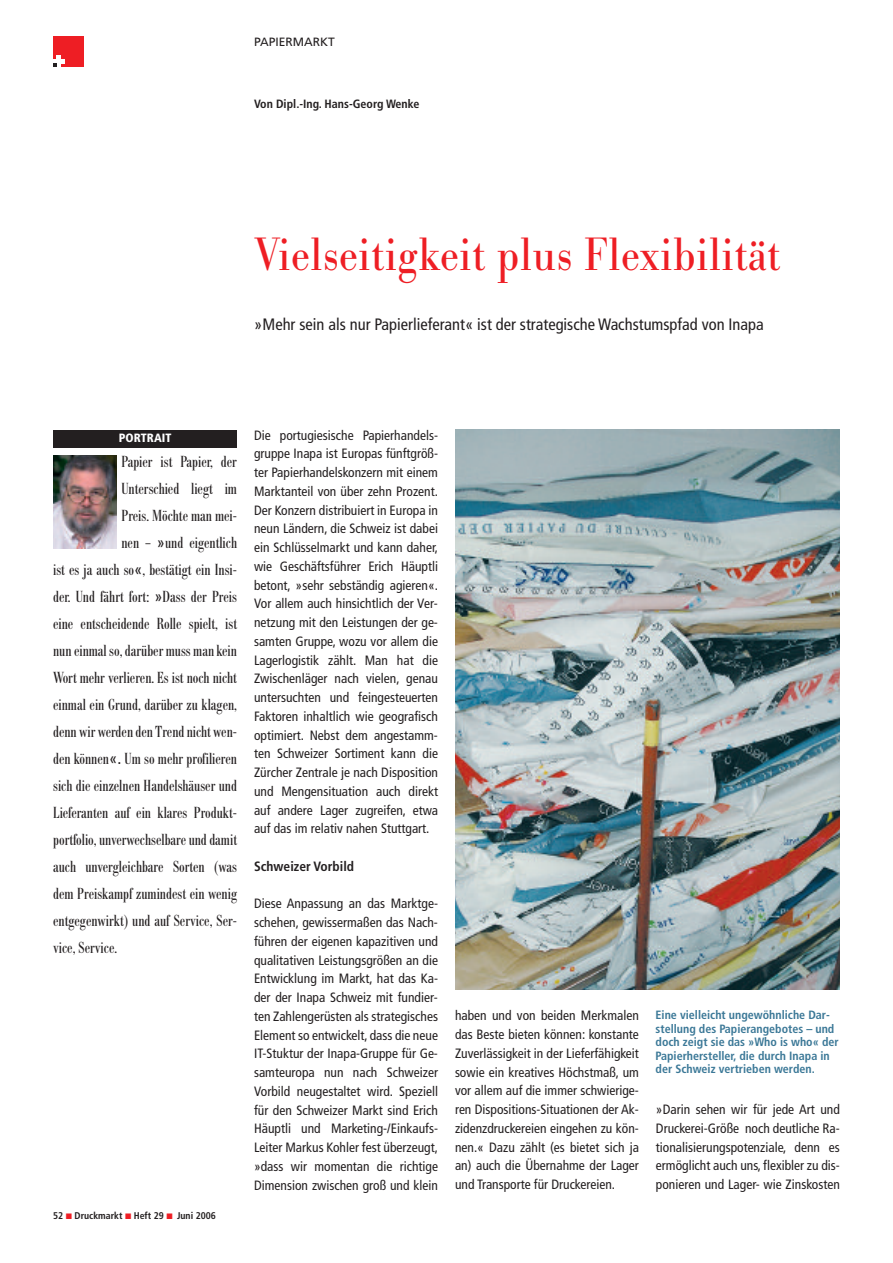
<style>
.page{position:relative;width:893px;height:1263px;background:#fff}
.page>*{position:absolute;margin:0;border:0;box-sizing:border-box;transform-origin:0 0}
.t1{font:48px "Bodoni Nr 1 SB";color:#ee1e24;scale:.9 1}
.t2{font:16.5px "Bodoni Nr 1 SB Con";color:#231f20}
.t3{font:condensed 16.5px "Frutiger";color:#231f20}
.t4{font:condensed 13.5px/18.8px "Frutiger";color:#231f20;text-align:justify}
.t5{font:700 condensed 13.5px "Frutiger";color:#231f20}
.t6{font:700 condensed 12px/13.5px "Frutiger";color:#3b7897}
.t7{font:700 condensed 12px "Frutiger";color:#231f20}
.t8{font:12px "Frutiger";color:#231f20}
.t9{font:900 condensed 12px "Frutiger";color:#fff}
.t10{font:700 condensed 9.75px "Frutiger";color:#231f20}
.s1{font-family:"Frutiger";font-stretch:condensed}
</style>
<div class="page">
<div style="left:53px;top:431px;width:184px;height:17px;background:#231f20"></div>
<div style="left:53px;top:36px;width:31px;height:31px;background:#ee1e24"></div>
<div style="left:53px;top:59px;width:12px;height:5px;background:#fff"></div>
<hr style="left:57px;top:56px;width:4px;height:11px;background:#fff">
<img style="left:53px;top:455px;width:64px;height:94px">
<img style="left:455px;top:429px;width:385px;height:561px">
<p class="t8" style="left:254px;top:37px;width:82px">PAPIERMARKT</p>
<p class="t7" style="left:254px;top:99px;width:167px">Von Dipl.-Ing. Hans-Georg Wenke</p>
<h1 class="t1" style="left:254px;top:225px;width:586px">Vielseitigkeit plus Flexibilität</h1>
<p class="t3" style="left:254px;top:317px;width:511px">»Mehr sein als nur Papierlieferant« ist der strategische Wachstumspfad von Inapa</p>
<p class="t9" style="left:119px;top:433px;width:54px">PORTRAIT</p>
<p class="t2" style="left:121px;top:451px;width:117px">Papier ist Papier, der</p>
<p class="t2" style="left:121px;top:478px;width:117px">Unterschied liegt im</p>
<p class="t2" style="left:121px;top:505px;width:117px">Preis. Möchte man mei-</p>
<p class="t2" style="left:121px;top:532px;width:117px">nen – <span class="s1">»</span>und eigentlich</p>
<p class="t2" style="left:53px;top:559px;width:185px">ist es ja auch so<span class="s1">«</span>, bestätigt ein Insi-</p>
<p class="t2" style="left:53px;top:586px;width:185px">der. Und fährt fort: <span class="s1">»</span>Dass der Preis</p>
<p class="t2" style="left:53px;top:613px;width:185px">eine entscheidende Rolle spielt, ist</p>
<p class="t2" style="left:53px;top:640px;width:185px">nun einmal so, darüber muss man kein</p>
<p class="t2" style="left:53px;top:667px;width:185px">Wort mehr verlieren. Es ist noch nicht</p>
<p class="t2" style="left:53px;top:694px;width:185px">einmal ein Grund, darüber zu klagen,</p>
<p class="t2" style="left:53px;top:721px;width:185px">denn wir werden den Trend nicht wen-</p>
<p class="t2" style="left:53px;top:748px;width:185px">den können<span class="s1">«.</span> Um so mehr profilieren</p>
<p class="t2" style="left:53px;top:775px;width:185px">sich die einzelnen Handelshäuser und</p>
<p class="t2" style="left:53px;top:802px;width:185px">Lieferanten auf ein klares Produkt-</p>
<p class="t2" style="left:53px;top:829px;width:185px">portfolio, unverwechselbare und damit</p>
<p class="t2" style="left:53px;top:856px;width:185px">auch unvergleichbare Sorten (was</p>
<p class="t2" style="left:53px;top:883px;width:185px">dem Preiskampf zumindest ein wenig</p>
<p class="t2" style="left:53px;top:910px;width:185px">entgegenwirkt) und auf Service, Ser-</p>
<p class="t2" style="left:53px;top:937px;width:65px">vice, Service.</p>
<p class="t10" style="left:53px;top:1212px;width:112px">52 Druckmarkt Heft 29</p>
<p class="t10" style="left:177px;top:1212px;width:40px">Juni 2006</p>
<p class="t4" style="left:254px;top:427px;width:185px">Die portugiesische Papierhandels&shy;gruppe Inapa ist Europas fünftgröß&shy;ter Papierhandelskonzern mit einem Marktanteil von über zehn Prozent.<br>Der Konzern distribuiert in Europa in neun Ländern, die Schweiz ist dabei ein Schlüsselmarkt und kann daher, wie Geschäftsführer Erich Häuptli betont, »sehr sebständig agieren«.<br>Vor allem auch hinsichtlich der Ver&shy;netzung mit den Leistungen der ge&shy;samten Gruppe, wozu vor allem die Lagerlogistik zählt. Man hat die Zwischenläger nach vielen, genau untersuchten und feingesteuerten Faktoren inhaltlich wie geografisch optimiert. Nebst dem angestamm&shy;ten Schweizer Sortiment kann die Zürcher Zentrale je nach Disposition und Mengensituation auch direkt auf andere Lager zugreifen, etwa auf das im relativ nahen Stuttgart.</p>
<p class="t5" style="left:254px;top:861px;width:102px">Schweizer Vorbild</p>
<p class="t4" style="left:254px;top:895px;width:185px">Diese Anpassung an das Marktge&shy;schehen, gewissermaßen das Nach&shy;führen der eigenen kapazitiven und qualitativen Leistungsgrößen an die Entwicklung im Markt, hat das Ka&shy;der der Inapa Schweiz mit fundier&shy;ten Zahlengerüsten als strategisches Element so entwickelt, dass die neue IT-Stuktur der Inapa-Gruppe für Ge&shy;samteuropa nun nach Schweizer Vorbild neugestaltet wird. Speziell für den Schweizer Markt sind Erich Häuptli und Marketing-/Einkaufs-Leiter Markus Kohler fest überzeugt, »dass wir momentan die richtige Dimension zwischen groß und klein</p>
<p class="t4" style="left:455px;top:1007px;width:185px">haben und von beiden Merkmalen das Beste bieten können: konstante Zuverlässigkeit in der Lieferfähigkeit sowie ein kreatives Höchstmaß, um vor allem auf die immer schwierige&shy;ren Dispositions-Situationen der Ak&shy;zidenzdruckereien eingehen zu kön&shy;nen.« Dazu zählt (es bietet sich ja an) auch die Übernahme der Lager und Transporte für Druckereien.</p>
<p class="t6" style="left:655px;top:1009px;width:185px">Eine vielleicht ungewöhnliche Dar&shy;stellung des Papierangebotes – und doch zeigt sie das »Who is who« der Papierhersteller, die durch Inapa in der Schweiz vertrieben werden.</p>
<p class="t4" style="left:656px;top:1101px;width:185px">»Darin sehen wir für jede Art und Druckerei-Größe noch deutliche Ra&shy;tionalisierungspotenziale, denn es ermöglicht auch uns, flexibler zu dis&shy;ponieren und Lager- wie Zinskosten</p>
</div>
